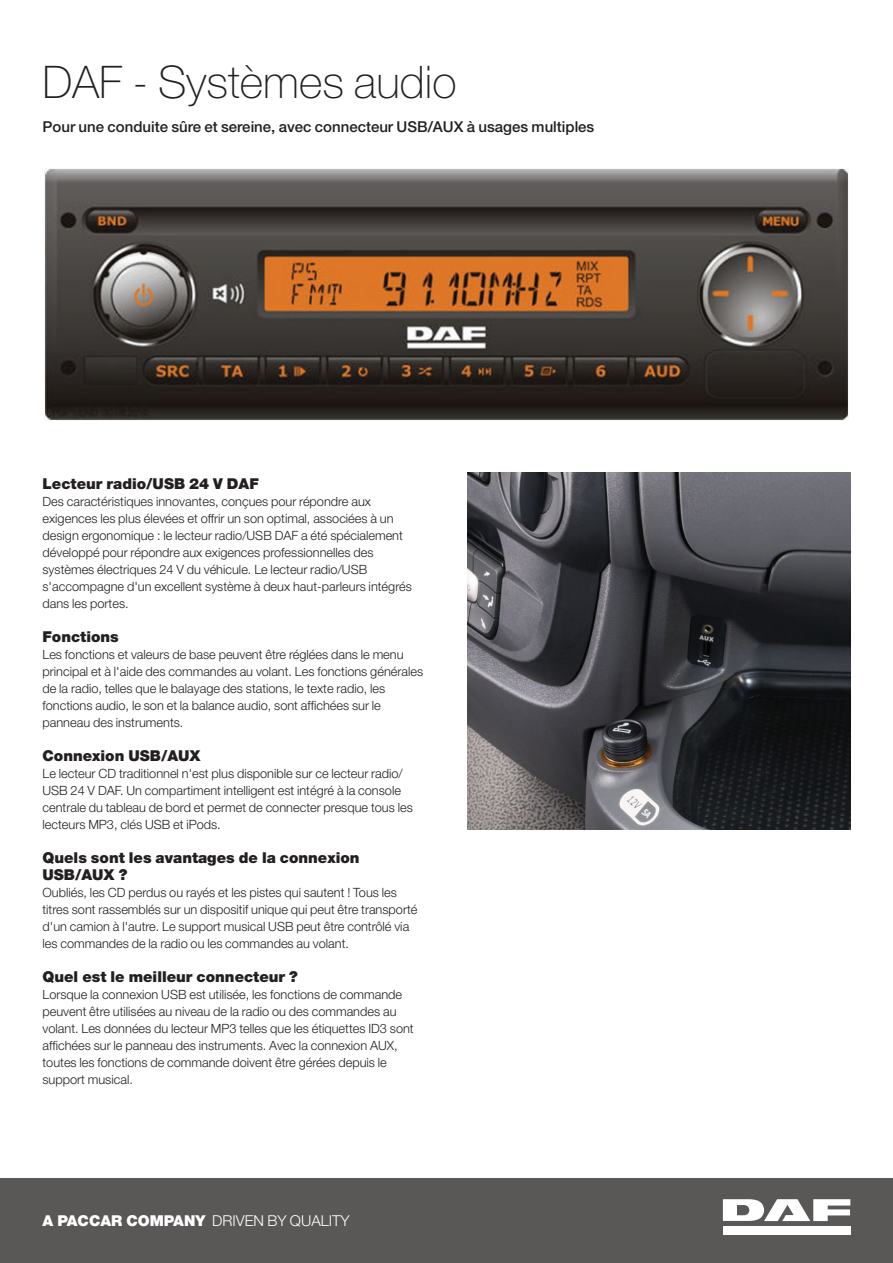
<style>
.page{position:relative;width:893px;height:1263px;background:#fff}
.page>*{position:absolute;margin:0;border:0;box-sizing:border-box;transform-origin:0 0}
.t1{font:100 45px "Helvetica Neue LT Pro";color:#231f20}
.t2{font:900 15px/17px "Helvetica Neue LT Pro";color:#231f20}
.t3{font:500 15px "Helvetica Neue LT Pro";color:#231f20}
.t4{font:300 15px "Helvetica Neue LT Pro";color:#fff}
.t5{font:300 12.75px/17px "Helvetica Neue LT Pro";color:#231f20}
.s1{font-weight:900}
</style>
<div class="page">
<img style="left:45px;top:169px;width:803px;height:251px">
<img style="left:468px;top:472px;width:382px;height:357px">
<div style="left:0;top:1178px;width:893px;height:85px;background:#5a5757"></div>
<div style="left:723px;top:1226px;width:127px;height:8px;background:#fff"></div>
<svg style="left:723px;top:1199px;width:127px;height:22px"></svg>
<h1 class="t1" style="left:43px;top:56px;width:416px">DAF - Systèmes audio</h1>
<p class="t3" style="left:43px;top:118px;width:553px">Pour une conduite sûre et sereine, avec connecteur USB/AUX à usages multiples</p>
<p class="t2" style="left:43px;top:475px;width:218px">Lecteur radio/USB 24 V DAF</p>
<p class="t5" style="left:43px;top:493px;width:371px">Des caractéristiques innovantes, conçues pour répondre aux exigences les plus élevées et offrir un son optimal, associées à un design ergonomique : le lecteur radio/USB DAF a été spécialement développé pour répondre aux exigences professionnelles des systèmes électriques 24 V du véhicule. Le lecteur radio/USB s'accompagne d'un excellent système à deux haut-parleurs intégrés dans les portes.</p>
<p class="t2" style="left:43px;top:628px;width:78px">Fonctions</p>
<p class="t5" style="left:43px;top:646px;width:382px">Les fonctions et valeurs de base peuvent être réglées dans le menu principal et à l'aide des commandes au volant. Les fonctions générales de la radio, telles que le balayage des stations, le texte radio, les fonctions audio, le son et la balance audio, sont affichées sur le panneau des instruments.</p>
<p class="t2" style="left:43px;top:747px;width:160px">Connexion USB/AUX</p>
<p class="t5" style="left:43px;top:765px;width:372px">Le lecteur CD traditionnel n'est plus disponible sur ce lecteur radio/ USB 24 V DAF. Un compartiment intelligent est intégré à la console centrale du tableau de bord et permet de connecter presque tous les lecteurs MP3, clés USB et iPods.</p>
<p class="t2" style="left:43px;top:849px;width:319px">Quels sont les avantages de la connexion<br>USB/AUX ?</p>
<p class="t5" style="left:43px;top:884px;width:376px">Oubliés, les CD perdus ou rayés et les pistes qui sautent ! Tous les titres sont rassemblés sur un dispositif unique qui peut être transporté d'un camion à l'autre. Le support musical USB peut être contrôlé via les commandes de la radio ou les commandes au volant.</p>
<p class="t2" style="left:43px;top:968px;width:257px">Quel est le meilleur connecteur ?</p>
<p class="t5" style="left:43px;top:986px;width:373px">Lorsque la connexion USB est utilisée, les fonctions de commande peuvent être utilisées au niveau de la radio ou des commandes au volant. Les données du lecteur MP3 telles que les étiquettes ID3 sont affichées sur le panneau des instruments. Avec la connexion AUX, toutes les fonctions de commande doivent être gérées depuis le support musical.</p>
<p class="t4" style="left:43px;top:1211px;width:309px"><span class="s1">A PACCAR COMPANY</span> DRIVEN BY QUALITY</p>
</div>
